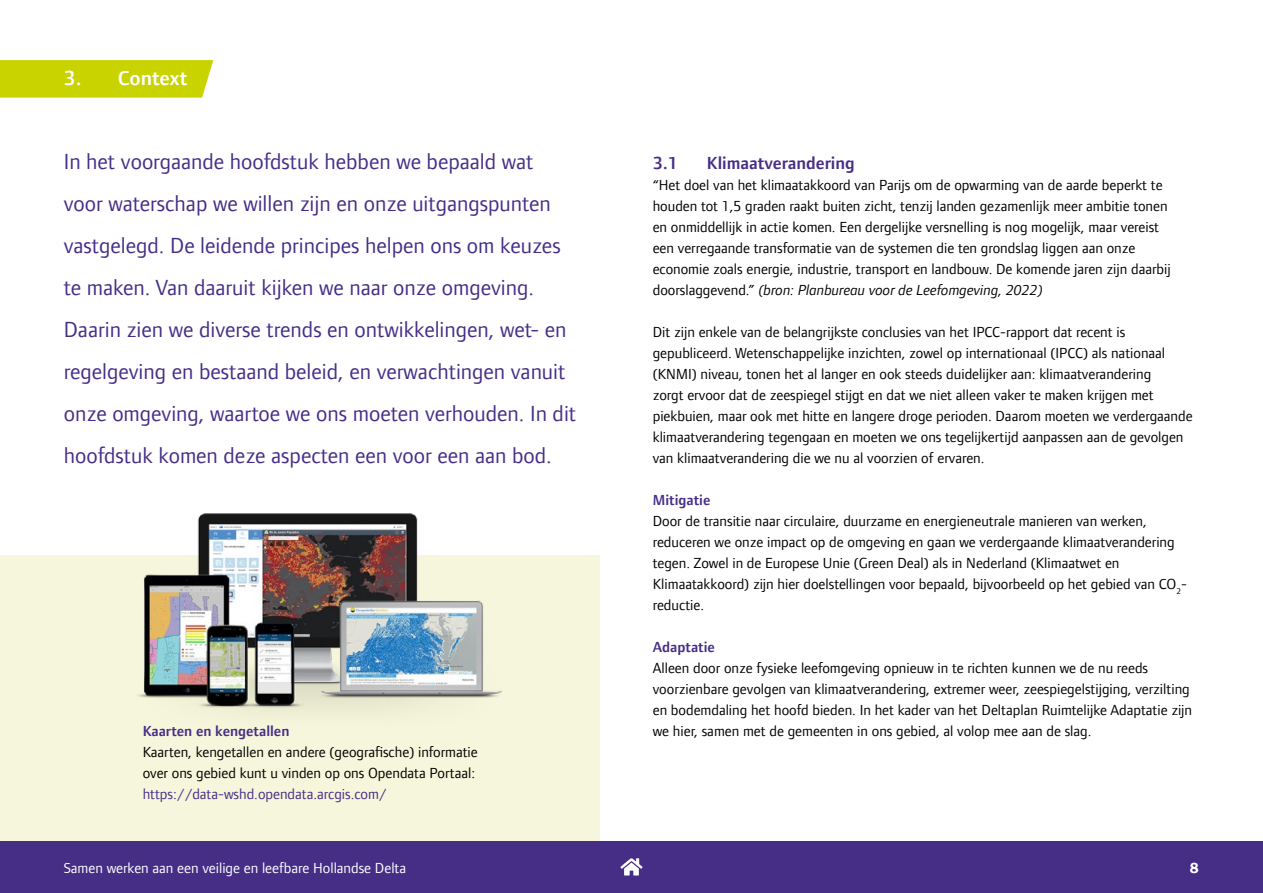
<style>
.page{position:relative;width:1263px;height:893px;background:#fff}
.page>*{position:absolute;margin:0;border:0;box-sizing:border-box;transform-origin:0 0}
.t1{font:22.5px/42px "Foundry Form Sans";color:#462e87}
.t2{font:600 21px "Foundry Form Sans";color:#fff}
.t3{font:600 18px "Foundry Form Sans";color:#462e87}
.t4{font:15px/21px "Foundry Form Sans";color:#000}
.t5{font:15px "Foundry Form Sans";color:#fff}
.t6{font:600 15px "Foundry Form Sans";color:#462e87}
.t7{font:15px "Foundry Form Sans";color:#462e87}
.t8{font:800 15px "Foundry Form Sans";color:#fff}
.s1{font-style:italic}
</style>
<div class="page">
<div style="left:0;top:841px;width:1263px;height:52px;background:#462e87"></div>
<svg style="left:620px;top:858px;width:22px;height:17px"></svg>
<div style="left:0;top:556px;width:600px;height:285px;background:#f5f6db"></div>
<svg style="left:0;top:60px;width:213px;height:38px;background:#cad409"></svg>
<img style="left:133px;top:513px;width:370px;height:197px">
<h2 class="t2" style="left:64px;top:65px;width:125px">3. Context</h2>
<p class="t1" style="left:64px;top:140px;width:514px">In het voorgaande hoofdstuk hebben we bepaald wat voor waterschap we willen zijn en onze uitgangspunten vastgelegd. De leidende principes helpen ons om keuzes te maken. Van daaruit kijken we naar onze omgeving.<br>Daarin zien we diverse trends en ontwikkelingen, wet- en regelgeving en bestaand beleid, en verwachtingen vanuit onze omgeving, waartoe we ons moeten verhouden. In dit hoofdstuk komen deze aspecten een voor een aan bod.</p>
<p class="t3" style="left:653px;top:152px;width:27px">3.1</p>
<p class="t3" style="left:707px;top:152px;width:150px">Klimaatverandering</p>
<p class="t4" style="left:653px;top:174px;width:519px">“Het doel van het klimaatakkoord van Parijs om de opwarming van de aarde beperkt te houden tot 1,5 graden raakt buiten zicht, tenzij landen gezamenlijk meer ambitie tonen en onmiddellijk in actie komen. Een dergelijke versnelling is nog mogelijk, maar vereist een verregaande transformatie van de systemen die ten grondslag liggen aan onze economie zoals energie, industrie, transport en landbouw. De komende jaren zijn daarbij doorslaggevend.” <span class="s1">(bron: Planbureau voor de Leefomgeving, 2022)</span></p>
<p class="t4" style="left:653px;top:321px;width:541px">Dit zijn enkele van de belangrijkste conclusies van het IPCC-rapport dat recent is gepubliceerd. Wetenschappelijke inzichten, zowel op internationaal (IPCC) als nationaal (KNMI) niveau, tonen het al langer en ook steeds duidelijker aan: klimaatverandering<br>zorgt ervoor dat de zeespiegel stijgt en dat we niet alleen vaker te maken krijgen met piekbuien, maar ook met hitte en langere droge perioden. Daarom moeten we verdergaande klimaatverandering tegengaan en moeten we ons tegelijkertijd aanpassen aan de gevolgen van klimaatverandering die we nu al voorzien of ervaren.</p>
<p class="t6" style="left:653px;top:491px;width:59px">Mitigatie</p>
<p class="t4" style="left:653px;top:510px;width:536px">Door de transitie naar circulaire, duurzame en energieneutrale manieren van werken, reduceren we onze impact op de omgeving en gaan we verdergaande klimaatverandering tegen. Zowel in de Europese Unie (Green Deal) als in Nederland (Klimaatwet en Klimaatakkoord) zijn hier doelstellingen voor bepaald, bijvoorbeeld op het gebied van CO<sub>2</sub>- reductie.</p>
<p class="t6" style="left:653px;top:638px;width:64px">Adaptatie</p>
<p class="t4" style="left:653px;top:657px;width:541px">Alleen door onze fysieke leefomgeving opnieuw in te richten kunnen we de nu reeds voorzienbare gevolgen van klimaatverandering, extremer weer, zeespiegelstijging, verzilting en bodemdaling het hoofd bieden. In het kader van het Deltaplan Ruimtelijke Adaptatie zijn</p>
<p class="t6" style="left:143px;top:722px;width:148px">Kaarten en kengetallen</p>
<p class="t4" style="left:653px;top:720px;width:440px">we hier, samen met de gemeenten in ons gebied, al volop mee aan de slag.</p>
<p class="t4" style="left:143px;top:741px;width:337px">Kaarten, kengetallen en andere (geografische) informatie over ons gebied kunt u vinden op ons Opendata Portaal:</p>
<p class="t7" style="left:143px;top:785px;width:246px">https://data-wshd.opendata.arcgis.com/</p>
<p class="t5" style="left:64px;top:859px;width:344px">Samen werken aan een veilige en leefbare Hollandse Delta</p>
<p class="t8" style="left:1189px;top:859px;width:11px">8</p>
</div>
